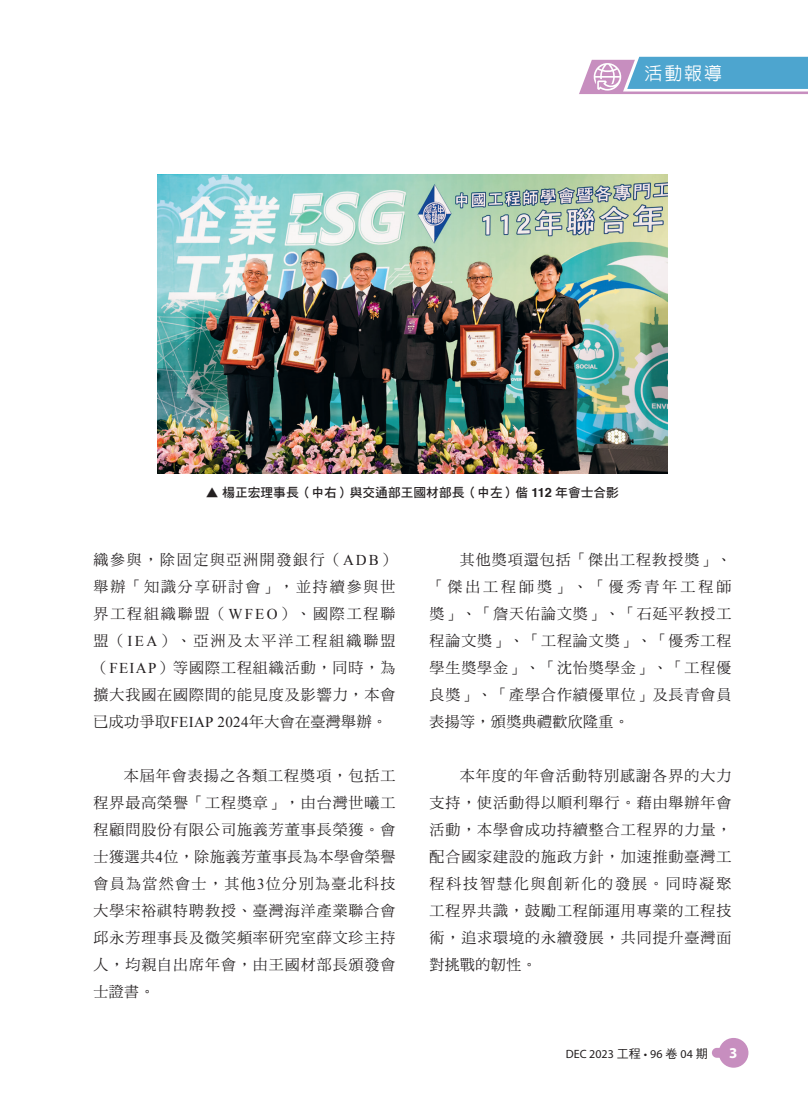
<style>
.page{position:relative;width:808px;height:1106px;background:#fff}
.page>*{position:absolute;margin:0;border:0;box-sizing:border-box;transform-origin:0 0}
.t1{font:500 18px "AR Hei B5";color:#fff}
.t2{font:15px/27px "DF Ming Std W5";letter-spacing:.06em;color:#231f20;text-align:justify}
.t3{font:700 15px "Myriad Pro";color:#fff}
.t4{font:12.75px "DF Hei Std W7";color:#231f20}
.t5{font:12px "Myriad Pro";color:#231f20}
.s1{font-family:"Helvetica";font-weight:700}
.s2{font-family:"Times New Roman"}
.s3{font-family:"DF Hei Std W5"}
</style>
<div class="page">
<div style="left:719px;top:1037px;width:29px;height:30px;background:#c78ebf;border-radius:50%"></div>
<div style="left:712px;top:1047px;width:26px;height:10px;background:#c78ebf;border-radius:5px"></div>
<svg style="left:579px;top:57px;width:229px;height:37px;background:#7eadd2"></svg>
<img style="left:157px;top:174px;width:511px;height:299px">
<p class="t1" style="left:645px;top:64px;width:79px">活動報導</p>
<p class="t4" style="left:206px;top:485px;width:414px">▲ 楊正宏理事長（中右）與交通部王國材部長（中左）偕 <span class="s1">112</span> 年會士合影</p>
<p class="t2" style="left:94px;top:546px;width:303px">織參與，除固定與亞洲開發銀行（<span class="s2">ADB</span>）舉辦「知識分享研討會」，並持續參與世界工程組織聯盟（<span class="s2">WFEO</span>）、國際工程聯盟（<span class="s2">IEA</span>）、亞洲及太平洋工程組織聯盟（<span class="s2">FEIAP</span>）等國際工程組織活動，同時，為擴大我國在國際間的能見度及影響力，本會已成功爭取<span class="s2">FEIAP 2024</span>年大會在臺灣舉辦。</p>
<p class="t2" style="left:94px;top:762px;width:303px;text-indent:30px">本屆年會表揚之各類工程獎項，包括工程界最高榮譽「工程獎章」，由台灣世曦工程顧問股份有限公司施義芳董事長榮獲。會士獲選共<span class="s2">4</span>位，除施義芳董事長為本學會榮譽會員為當然會士，其他<span class="s2">3</span>位分別為臺北科技大學宋裕祺特聘教授、臺灣海洋產業聯合會邱永芳理事長及微笑頻率研究室薛文珍主持人，均親自出席年會，由王國材部長頒發會士證書。</p>
<p class="t2" style="left:429px;top:546px;width:303px;text-indent:30px">其他獎項還包括「傑出工程教授獎」、「傑出工程師獎」、「優秀青年工程師獎」、「詹天佑論文獎」、「石延平教授工程論文獎」、「工程論文獎」、「優秀工程學生獎學金」、「沈怡獎學金」、「工程優良獎」、「產學合作績優單位」及長青會員表揚等，頒獎典禮歡欣隆重。</p>
<p class="t2" style="left:429px;top:762px;width:303px;text-indent:30px">本年度的年會活動特別感謝各界的大力支持，使活動得以順利舉行。藉由舉辦年會活動，本學會成功持續整合工程界的力量，配合國家建設的施政方針，加速推動臺灣工程科技智慧化與創新化的發展。同時凝聚工程界共識，鼓勵工程師運用專業的工程技術，追求環境的永續發展，共同提升臺灣面對挑戰的韌性。</p>
<p class="t5" style="left:566px;top:1046px;width:144px">DEC 2023 <span class="s3">工程</span> • 96 <span class="s3">卷</span> 04 <span class="s3">期</span></p>
<p class="t3" style="left:729px;top:1043px;width:10px">3</p>
</div>
